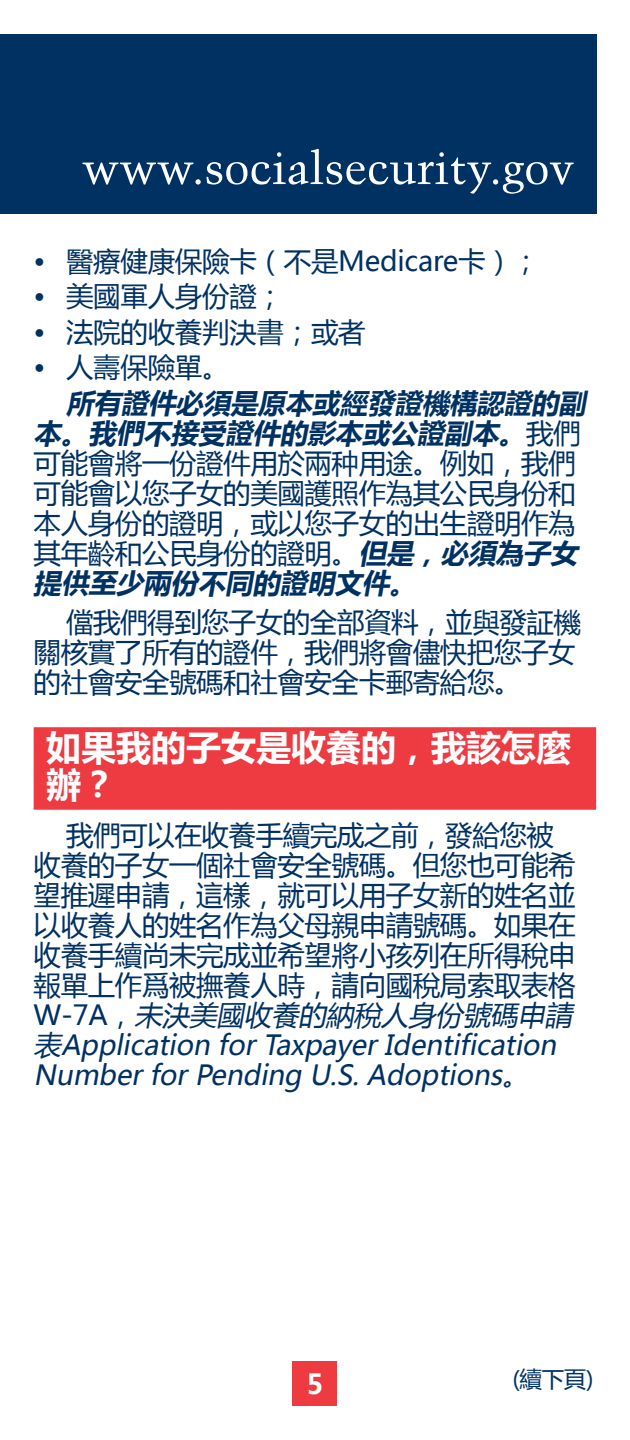
<style>
.page{position:relative;width:630px;height:1440px;background:#fff}
.page>*{position:absolute;margin:0;border:0;box-sizing:border-box;transform-origin:0 0}
.H1-2{font:700 35px/37.5px "Microsoft Ya Hei";color:#fff}
.Paragraph{font:27.5px/30px "Microsoft Ya Hei";letter-spacing:-.015em;color:#003163}
.t1{font:700 27.5px "Microsoft Ya Hei";color:#fff}
.t2{font:22.5px "Microsoft Ya Hei";color:#003163}
.s1{font-weight:700;font-style:italic}
.s2{font-style:italic}
</style>
<div class="page">
<div style="left:0;top:34px;width:596px;height:180px;background:#003163"></div>
<svg style="left:82px;top:149px;width:492px;height:45px"></svg>
<div style="left:292px;top:1361px;width:45px;height:45px;background:#ee3a41"></div>
<div style="left:34px;top:727px;width:562px;height:83px;background:#ee3a41"></div>
<p class="Paragraph" style="left:34px;top:245px;width:508px">• 醫療健康保險卡（不是Medicare卡）；</p>
<p class="Paragraph" style="left:34px;top:281px;width:252px">• 美國軍人身份證；</p>
<p class="Paragraph" style="left:34px;top:316px;width:334px">• 法院的收養判決書；或者</p>
<p class="Paragraph" style="left:34px;top:351px;width:198px">• 人壽保險單。</p>
<p class="Paragraph" style="left:34px;top:387px;width:560px;text-indent:32px"><span class="s1">所有證件必須是原本或經發證機構認證的副本。我們不接受證件的影本或公證副本。</span>我們可能會將一份證件用於兩种用途。例如，我們可能會以您子女的美國護照作為其公民身份和本人身份的證明，或以您子女的出生證明作為其年齡和公民身份的證明。<span class="s1">但是，必須為子女提供至少兩份不同的證明文件。</span></p>
<p class="Paragraph" style="left:34px;top:606px;width:549px;text-indent:32px">儅我們得到您子女的全部資料，並與發証機關核實了所有的證件，我們將會儘快把您子女的社會安全號碼和社會安全卡郵寄給您。</p>
<h1 class="H1-2" style="left:46px;top:727px;width:526px">如果我的子女是收養的，我該怎麼辦？</h1>
<p class="Paragraph" style="left:34px;top:819px;width:546px;text-indent:32px">我們可以在收養手續完成之前，發給您被收養的子女一個社會安全號碼。但您也可能希望推遲申請，這樣，就可以用子女新的姓名並以收養人的姓名作為父母親申請號碼。如果在收養手續尚未完成並希望將小孩列在所得稅申報單上作爲被撫養人時，請向國稅局索取表格<br>W - 7 A ，<span class="s2">未決美國收養的納稅人身份號碼申請表Application for Taxpayer Identification<br>Number for Pending U.S. Adoptions。</span></p>
<p class="t1" style="left:306px;top:1365px;width:18px">5</p>
<p class="t2" style="left:512px;top:1364px;width:83px">(續下頁)</p>
</div>
